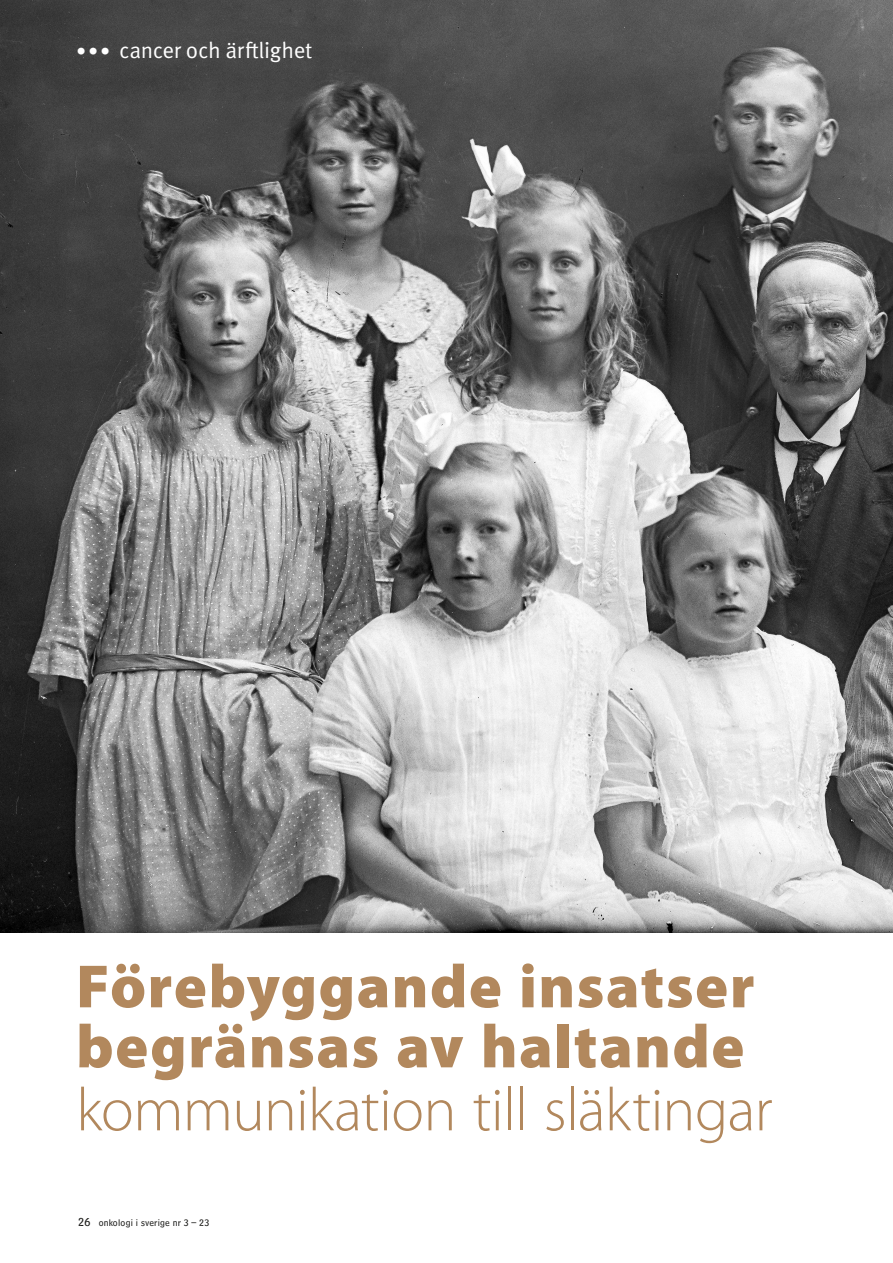
<style>
.page{position:relative;width:893px;height:1263px;background:#fff}
.page>*{position:absolute;margin:0;border:0;box-sizing:border-box;transform-origin:0 0}
.t1{font:900 61.5px/60px "Myriad Pro";letter-spacing:.02em;color:#b2885d}
.t2{font:300 61.5px "Myriad Pro";letter-spacing:-.015em;color:#b2885d}
.t3{font:22.5px "Meta Pro Norm";letter-spacing:-.02em;color:#fff}
.t4{font:9.75px "Bell Centennial Std Sub Capt";letter-spacing:.02em;color:#1d1d1b}
.s1{font-size:19.5px}
.s2{font-size:12px}
</style>
<div class="page">
<img style="left:0;top:0;width:893px;height:932px">
<p class="t3" style="left:76px;top:33px;width:238px"><span class="s1">•••</span> cancer och ärftlighet</p>
<p class="t1" style="left:76px;top:954px;width:680px">Förebyggande insatser begränsas av haltande</p>
<p class="t2" style="left:76px;top:1073px;width:698px">kommunikation till släktingar</p>
<p class="t4" style="left:78px;top:1217px;width:132px"><span class="s2">26</span> onkologi i sverige nr 3 – 23</p>
</div>
